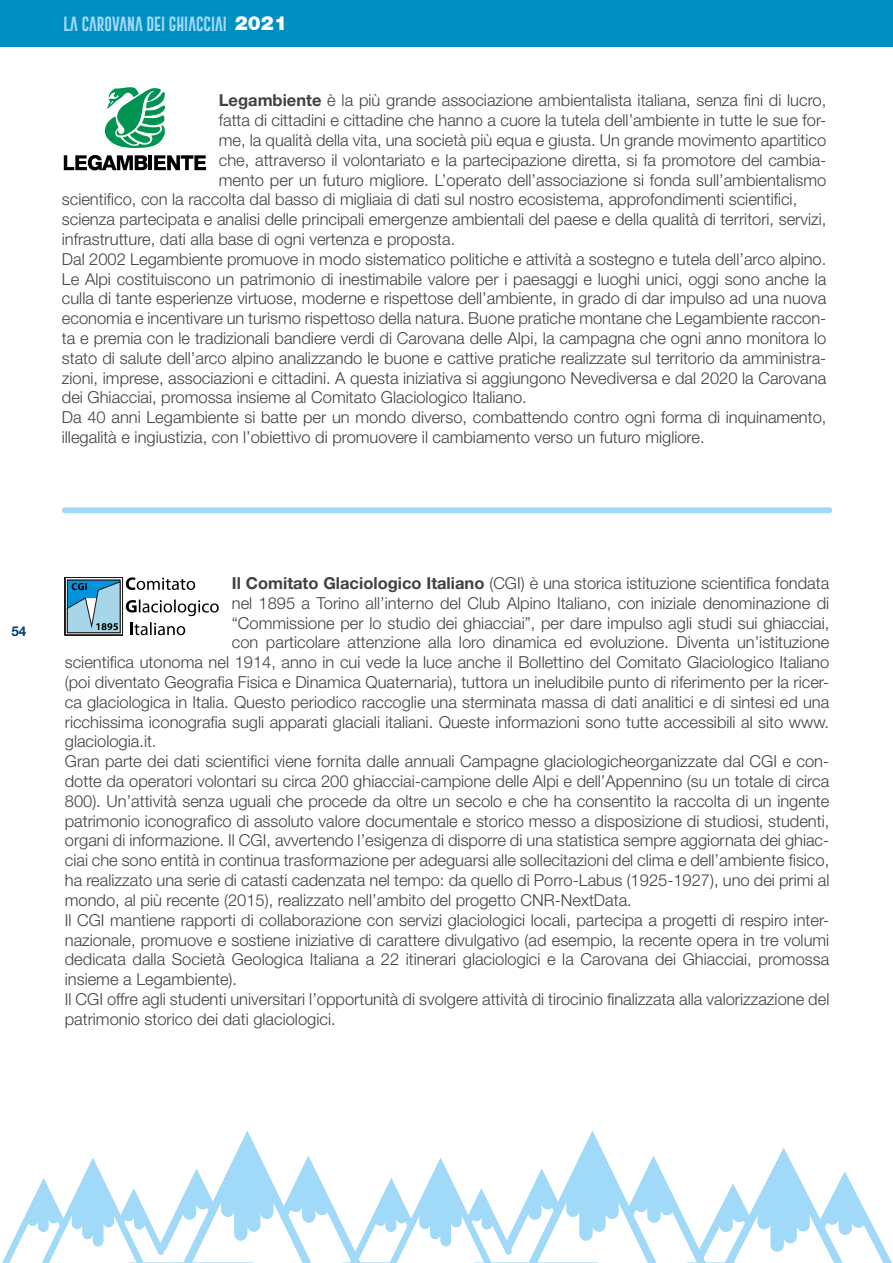
<style>
.page{position:relative;width:893px;height:1263px;background:#fff}
.page>*{position:absolute;margin:0;border:0;box-sizing:border-box;transform-origin:0 0}
.t1{font:300 16.5px "Helvetica Neue LT Std";color:#424043}
.t2{font:15px "Gobold Extra 1";color:#a1daf8}
.t3{font:700 13.5px "Helvetica Neue LT Std";color:#004170}
.s1{font-family:"Helvetica Neue LT Std";font-weight:900;font-size:19.5px;color:#fff}
.s2{font-weight:700}
</style>
<div class="page">
<div style="left:0;top:0;width:893px;height:47px;background:#008fc2"></div>
<svg style="left:64px;top:155px;width:84px;height:15px"></svg>
<hr style="left:149px;top:155px;width:3px;height:15px;background:#000">
<svg style="left:154px;top:155px;width:52px;height:15px"></svg>
<svg style="left:104px;top:87px;width:62px;height:61px"></svg>
<svg style="left:65px;top:577px;width:154px;height:58px"></svg>
<div style="left:65px;top:507px;width:764px;height:6px;background:#a1daf8"></div>
<svg style="left:2px;top:1131px;width:890px;height:132px"></svg>
<p class="t2" style="left:64px;top:14px;width:225px">LA CAROVANA DEI GHIACCIAI <span class="s1">2021</span></p>
<p class="t1" style="left:219px;top:90px;width:609px"><span class="s2">Legambiente</span> è la più grande associazione ambientalista italiana, senza fini di lucro,</p>
<p class="t1" style="left:219px;top:110px;width:609px">fatta di cittadini e cittadine che hanno a cuore la tutela dell’ambiente in tutte le sue for-</p>
<p class="t1" style="left:219px;top:130px;width:609px">me, la qualità della vita, una società più equa e giusta. Un grande movimento apartitico</p>
<p class="t1" style="left:219px;top:150px;width:609px">che, attraverso il volontariato e la partecipazione diretta, si fa promotore del cambia-</p>
<p class="t1" style="left:219px;top:170px;width:609px">mento per un futuro migliore. L’operato dell’associazione si fonda sull’ambientalismo</p>
<p class="t1" style="left:62px;top:189px;width:737px">scientifico, con la raccolta dal basso di migliaia di dati sul nostro ecosistema, approfondimenti scientifici,</p>
<p class="t1" style="left:62px;top:209px;width:766px">scienza partecipata e analisi delle principali emergenze ambientali del paese e della qualità di territori, servizi,</p>
<p class="t1" style="left:62px;top:229px;width:395px">infrastrutture, dati alla base di ogni vertenza e proposta.</p>
<p class="t1" style="left:62px;top:249px;width:766px">Dal 2002 Legambiente promuove in modo sistematico politiche e attività a sostegno e tutela dell’arco alpino.</p>
<p class="t1" style="left:62px;top:269px;width:766px">Le Alpi costituiscono un patrimonio di inestimabile valore per i paesaggi e luoghi unici, oggi sono anche la</p>
<p class="t1" style="left:62px;top:288px;width:766px">culla di tante esperienze virtuose, moderne e rispettose dell’ambiente, in grado di dar impulso ad una nuova</p>
<p class="t1" style="left:62px;top:308px;width:766px">economia e incentivare un turismo rispettoso della natura. Buone pratiche montane che Legambiente raccon-</p>
<p class="t1" style="left:62px;top:328px;width:766px">ta e premia con le tradizionali bandiere verdi di Carovana delle Alpi, la campagna che ogni anno monitora lo</p>
<p class="t1" style="left:62px;top:348px;width:766px">stato di salute dell’arco alpino analizzando le buone e cattive pratiche realizzate sul territorio da amministra-</p>
<p class="t1" style="left:62px;top:368px;width:766px">zioni, imprese, associazioni e cittadini. A questa iniziativa si aggiungono Nevediversa e dal 2020 la Carovana</p>
<p class="t1" style="left:62px;top:387px;width:466px">dei Ghiacciai, promossa insieme al Comitato Glaciologico Italiano.</p>
<p class="t1" style="left:62px;top:407px;width:766px">Da 40 anni Legambiente si batte per un mondo diverso, combattendo contro ogni forma di inquinamento,</p>
<p class="t1" style="left:62px;top:427px;width:644px">illegalità e ingiustizia, con l’obiettivo di promuovere il cambiamento verso un futuro migliore.</p>
<p class="t3" style="left:11px;top:623px;width:17px">54</p>
<p class="t1" style="left:232px;top:573px;width:599px"><span class="s2">Il Comitato Glaciologico Italiano</span> (CGI) è una storica istituzione scientifica fondata</p>
<p class="t1" style="left:232px;top:593px;width:599px">nel 1895 a Torino all’interno del Club Alpino Italiano, con iniziale denominazione di</p>
<p class="t1" style="left:232px;top:613px;width:599px">“Commissione per lo studio dei ghiacciai”, per dare impulso agli studi sui ghiacciai,</p>
<p class="t1" style="left:232px;top:632px;width:599px">con particolare attenzione alla loro dinamica ed evoluzione. Diventa un’istituzione</p>
<p class="t1" style="left:65px;top:652px;width:766px">scientifica utonoma nel 1914, anno in cui vede la luce anche il Bollettino del Comitato Glaciologico Italiano</p>
<p class="t1" style="left:65px;top:672px;width:766px">(poi diventato Geografia Fisica e Dinamica Quaternaria), tuttora un ineludibile punto di riferimento per la ricer-</p>
<p class="t1" style="left:65px;top:692px;width:766px">ca glaciologica in Italia. Questo periodico raccoglie una sterminata massa di dati analitici e di sintesi ed una</p>
<p class="t1" style="left:65px;top:712px;width:766px">ricchissima iconografia sugli apparati glaciali italiani. Queste informazioni sono tutte accessibili al sito www.</p>
<p class="t1" style="left:65px;top:731px;width:93px">glaciologia.it.</p>
<p class="t1" style="left:65px;top:751px;width:766px">Gran parte dei dati scientifici viene fornita dalle annuali Campagne glaciologicheorganizzate dal CGI e con-</p>
<p class="t1" style="left:65px;top:771px;width:766px">dotte da operatori volontari su circa 200 ghiacciai-campione delle Alpi e dell’Appennino (su un totale di circa</p>
<p class="t1" style="left:65px;top:791px;width:766px">800). Un’attività senza uguali che procede da oltre un secolo e che ha consentito la raccolta di un ingente</p>
<p class="t1" style="left:65px;top:811px;width:766px">patrimonio iconografico di assoluto valore documentale e storico messo a disposizione di studiosi, studenti,</p>
<p class="t1" style="left:65px;top:830px;width:766px">organi di informazione. Il CGI, avvertendo l’esigenza di disporre di una statistica sempre aggiornata dei ghiac-</p>
<p class="t1" style="left:65px;top:850px;width:766px">ciai che sono entità in continua trasformazione per adeguarsi alle sollecitazioni del clima e dell’ambiente fisico,</p>
<p class="t1" style="left:65px;top:870px;width:766px">ha realizzato una serie di catasti cadenzata nel tempo: da quello di Porro-Labus (1925-1927), uno dei primi al</p>
<p class="t1" style="left:65px;top:890px;width:569px">mondo, al più recente (2015), realizzato nell’ambito del progetto CNR-NextData.</p>
<p class="t1" style="left:65px;top:910px;width:766px">Il CGI mantiene rapporti di collaborazione con servizi glaciologici locali, partecipa a progetti di respiro inter-</p>
<p class="t1" style="left:65px;top:929px;width:766px">nazionale, promuove e sostiene iniziative di carattere divulgativo (ad esempio, la recente opera in tre volumi</p>
<p class="t1" style="left:65px;top:949px;width:766px">dedicata dalla Società Geologica Italiana a 22 itinerari glaciologici e la Carovana dei Ghiacciai, promossa</p>
<p class="t1" style="left:65px;top:969px;width:174px">insieme a Legambiente).</p>
<p class="t1" style="left:65px;top:989px;width:766px">Il CGI offre agli studenti universitari l’opportunità di svolgere attività di tirocinio finalizzata alla valorizzazione del</p>
<p class="t1" style="left:65px;top:1009px;width:272px">patrimonio storico dei dati glaciologici.</p>
</div>
